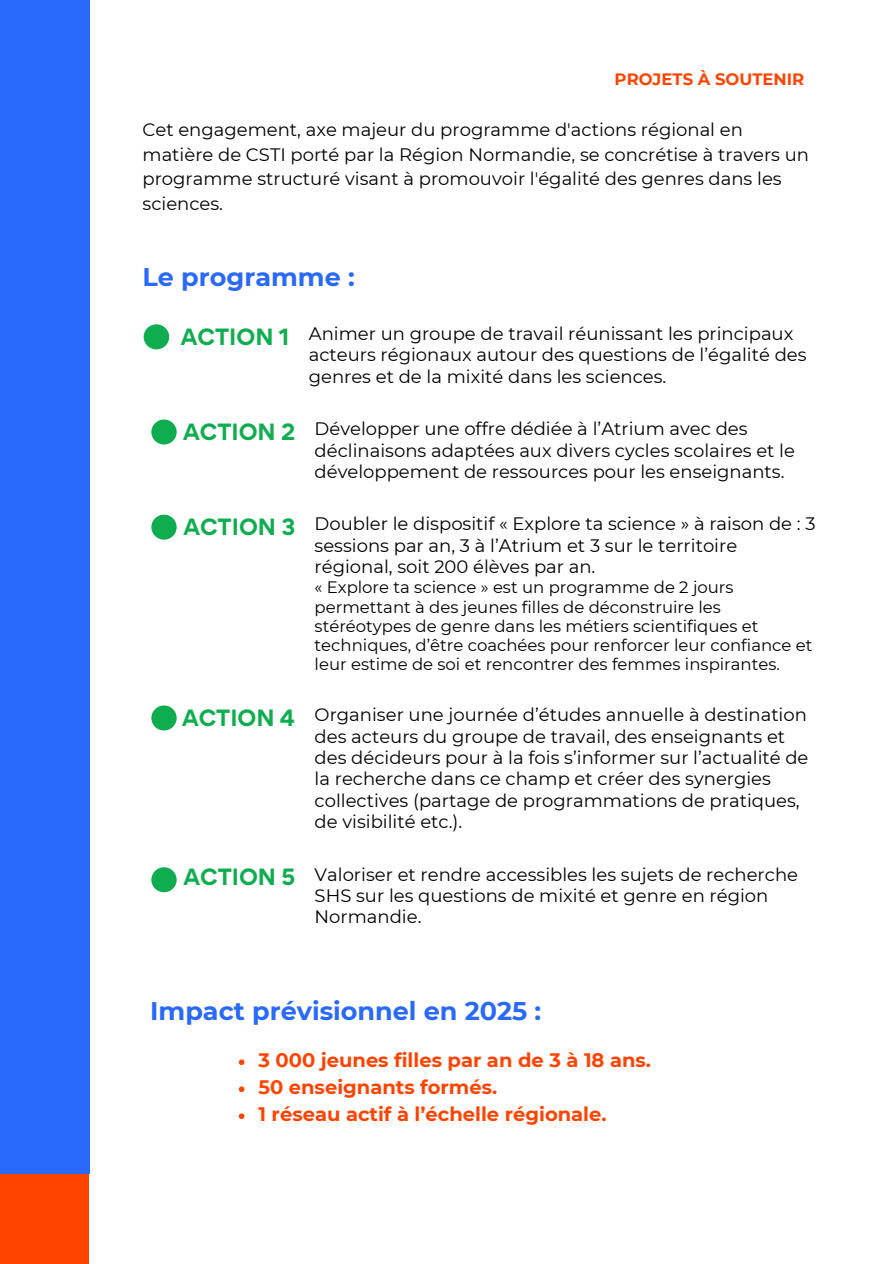
<style>
.page{position:relative;width:894px;height:1264px;background:#fff}
.page>*{position:absolute;margin:0;border:0;box-sizing:border-box;transform-origin:0 0}
.t1{font:700 25.5px "Montserrat";color:#2969fb}
.t2{font:700 21px "Gordita";color:#10ad50}
.t3{font:700 19.5px "Montserrat";color:#f40}
.t4{font:18px/21.3px "Montserrat";color:#000}
.t5{font:16.5px/19.2px "Montserrat";color:#000}
.t6{font:700 16.5px "Montserrat";color:#f40}
</style>
<div class="page">
<div style="left:0;top:0;width:89px;height:1173px;background:#2969fb"></div>
<div style="left:0;top:1174px;width:89px;height:89px;background:#f40"></div>
<div style="left:151px;top:419px;width:26px;height:25px;background:#10ad50;border-radius:50%"></div>
<div style="left:151px;top:514px;width:26px;height:25px;background:#10ad50;border-radius:50%"></div>
<div style="left:151px;top:705px;width:26px;height:25px;background:#10ad50;border-radius:50%"></div>
<div style="left:151px;top:867px;width:26px;height:25px;background:#10ad50;border-radius:50%"></div>
<svg style="left:239px;top:1059px;width:5px;height:6px"></svg>
<svg style="left:239px;top:1086px;width:5px;height:6px"></svg>
<svg style="left:239px;top:1113px;width:5px;height:6px"></svg>
<div style="left:144px;top:324px;width:25px;height:25px;background:#10ad50;border-radius:50%"></div>
<p class="t6" style="left:614px;top:69px;width:191px">PROJETS À SOUTENIR</p>
<h4 class="t4" style="left:142px;top:117px;width:668px;line-height:24.8px">Cet engagement, axe majeur du programme d'actions régional en matière de CSTI porté par la Région Normandie, se concrétise à travers un programme structuré visant à promouvoir l'égalité des genres dans les sciences.</h4>
<p class="t1" style="left:142px;top:262px;width:213px">Le programme :</p>
<p class="t2" style="left:181px;top:322px;width:110px">ACTION 1</p>
<p class="t4" style="left:309px;top:323px;width:499px">Animer un groupe de travail réunissant les principaux acteurs régionaux autour des questions de l’égalité des genres et de la mixité dans les sciences.</p>
<p class="t2" style="left:183px;top:417px;width:113px">ACTION 2</p>
<h2 class="t4" style="left:314px;top:418px;width:482px">Développer une offre dédiée à l’Atrium avec des déclinaisons adaptées aux divers cycles scolaires et le développement de ressources pour les enseignants.</h2>
<h2 class="t2" style="left:183px;top:512px;width:113px">ACTION 3</h2>
<h2 class="t4" style="left:314px;top:513px;width:502px">Doubler le dispositif « Explore ta science » à raison de : 3 sessions par an, 3 à l’Atrium et 3 sur le territoire régional, soit 200 élèves par an.</h2>
<p class="t5" style="left:314px;top:578px;width:499px">« Explore ta science » est un programme de 2 jours permettant à des jeunes filles de déconstruire les stéréotypes de genre dans les métiers scientifiques et techniques, d’être coachées pour renforcer leur confiance et leur estime de soi et rencontrer des femmes inspirantes.</p>
<p class="t2" style="left:182px;top:703px;width:115px">ACTION 4</p>
<p class="t4" style="left:314px;top:704px;width:495px">Organiser une journée d’études annuelle à destination des acteurs du groupe de travail, des enseignants et des décideurs pour à la fois s’informer sur l’actualité de la recherche dans ce champ et créer des synergies collectives (partage de programmations de pratiques, de visibilité etc.).</p>
<p class="t2" style="left:183px;top:862px;width:113px">ACTION 5</p>
<h2 class="t4" style="left:314px;top:863px;width:485px">Valoriser et rendre accessibles les sujets de recherche<br>SHS sur les questions de mixité et genre en région<br>Normandie.</h2>
<h2 class="t1" style="left:150px;top:995px;width:392px">Impact prévisionnel en 2025 :</h2>
<p class="t3" style="left:258px;top:1048px;width:394px">3 000 jeunes filles par an de 3 à 18 ans.</p>
<p class="t3" style="left:258px;top:1075px;width:240px">50 enseignants formés.</p>
<p class="t3" style="left:258px;top:1102px;width:349px">1 réseau actif à l’échelle régionale.</p>
</div>
